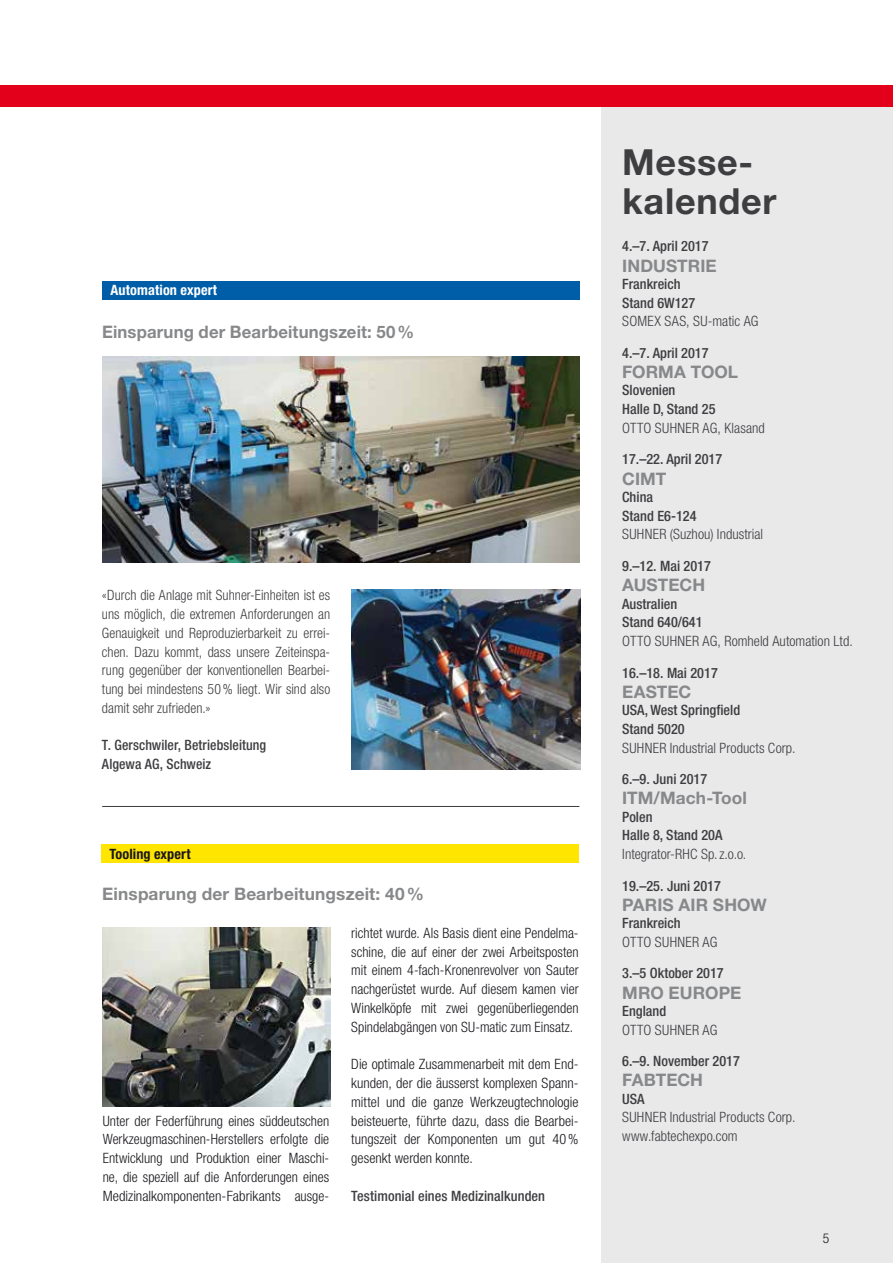
<style>
.page{position:relative;width:893px;height:1263px;background:#fff}
.page>*{position:absolute;margin:0;border:0;box-sizing:border-box;transform-origin:0 0}
.t1{font:700 36px/39px "Helvetica Neue LT Std";letter-spacing:.02em;color:#3e3d40}
.t2{font:700 17.25px "Helvetica Neue LT Std";letter-spacing:.005em;color:#87888a}
.t3{font:300 condensed 14.25px/18.8px "Helvetica Neue LT Std";color:#1a171c;text-align:justify}
.t4{font:300 condensed 14.25px/18.8px "Helvetica Neue LT Std";letter-spacing:.005em;color:#3e3d40;text-align:justify}
.t5{font:500 condensed 14.25px/18.8px "Helvetica Neue LT Std";color:#3e3d40}
.t6{font:300 condensed 14.25px "Helvetica Neue LT Std";letter-spacing:.025em;color:#3e3d40}
.t7{font:700 condensed 14.25px "Helvetica Neue LT Std";letter-spacing:.01em;color:#fff}
.t8{font:700 condensed 14.25px "Helvetica Neue LT Std";letter-spacing:.005em;color:#1a171c}
.t9{font:300 condensed 13.5px "Helvetica Neue LT Std";color:#1a171c}
</style>
<div class="page">
<div style="left:101px;top:844px;width:477px;height:19px;background:#ffe500"></div>
<img style="left:102px;top:927px;width:228px;height:180px">
<div style="left:102px;top:281px;width:478px;height:19px;background:#005ea8"></div>
<div style="left:601px;top:106px;width:292px;height:1157px;background:#e9e9ea"></div>
<img style="left:351px;top:590px;width:229px;height:179px">
<img style="left:102px;top:357px;width:478px;height:206px">
<hr style="left:102px;top:806px;width:477px;height:1px;background:#3e3d40">
<div style="left:0;top:85px;width:893px;height:21px;background:#e2001a"></div>
<p class="t7" style="left:111px;top:282px;width:108px">Automation expert</p>
<p class="t2" style="left:102px;top:321px;width:314px">Einsparung der Bearbeitungszeit: 50%</p>
<p class="t4" style="left:102px;top:586px;width:230px">«Durch die Anlage mit Suhner-Einheiten ist es uns möglich, die extremen Anforderungen an Genauigkeit und Reproduzierbarkeit zu errei&shy;chen. Dazu kommt, dass unsere Zeiteinspa&shy;rung gegenüber der konventionellen Bearbei&shy;tung bei mindestens 50% liegt. Wir sind also damit sehr zufrieden.»</p>
<p class="t5" style="left:102px;top:736px;width:166px">T. Gerschwiler, Betriebsleitung<br>Algewa AG, Schweiz</p>
<p class="t8" style="left:109px;top:845px;width:83px">Tooling expert</p>
<p class="t2" style="left:102px;top:884px;width:323px">Einsparung der Bearbeitungszeit: 40%</p>
<p class="t3" style="left:103px;top:1111px;width:228px">Unter der Federführung eines süddeutschen Werkzeugmaschinen-Herstellers erfolgte die Entwicklung und Produktion einer Maschi&shy;ne, die speziell auf die Anforderungen eines Medizinalkomponenten-Fabrikants ausge-</p>
<p class="t3" style="left:351px;top:923px;width:229px">richtet wurde. Als Basis dient eine Pendelma&shy;schine, die auf einer der zwei Arbeitsposten mit einem 4-fach-Kronenrevolver von Sauter nachgerüstet wurde. Auf diesem kamen vier Winkelköpfe mit zwei gegenüberliegenden Spindelabgängen von SU-matic zum Einsatz.</p>
<p class="t3" style="left:351px;top:1055px;width:229px">Die optimale Zusammenarbeit mit dem End&shy;kunden, der die äusserst komplexen Spann&shy;mittel und die ganze Werkzeugtechnologie beisteuerte, führte dazu, dass die Bearbei&shy;tungszeit der Komponenten um gut 40% gesenkt werden konnte.</p>
<p class="t5" style="left:351px;top:1186px;width:195px">Testimonial eines Medizinalkunden</p>
<h1 class="t1" style="left:622px;top:141px;width:156px">Messe&shy;kalender</h1>
<p class="t5" style="left:622px;top:237px;width:88px">4.–7. April 2017</p>
<p class="t2" style="left:622px;top:255px;width:96px">INDUSTRIE</p>
<p class="t5" style="left:622px;top:274px;width:75px">Frankreich<br>Stand 6W127</p>
<p class="t4" style="left:622px;top:312px;width:138px">SOMEX SAS, SU-matic AG</p>
<p class="t5" style="left:622px;top:343px;width:88px">4.–7. April 2017</p>
<p class="t2" style="left:622px;top:361px;width:117px">FORMA TOOL</p>
<p class="t5" style="left:622px;top:381px;width:95px">Slovenien<br>Halle D, Stand 25</p>
<p class="t4" style="left:622px;top:418px;width:144px">OTTO SUHNER AG, Klasand</p>
<p class="t5" style="left:622px;top:450px;width:102px">17.–22. April 2017</p>
<p class="t2" style="left:622px;top:468px;width:46px">CIMT</p>
<p class="t5" style="left:622px;top:487px;width:76px">China<br>Stand E6-124</p>
<p class="t4" style="left:622px;top:525px;width:143px">SUHNER (Suzhou) Industrial</p>
<p class="t5" style="left:622px;top:556px;width:90px">9.–12. Mai 2017</p>
<p class="t2" style="left:622px;top:574px;width:84px">AUSTECH</p>
<p class="t5" style="left:622px;top:594px;width:82px">Australien<br>Stand 640/641</p>
<p class="t4" style="left:622px;top:631px;width:232px">OTTO SUHNER AG, Romheld Automation Ltd.</p>
<p class="t5" style="left:622px;top:663px;width:97px">16.–18. Mai 2017</p>
<p class="t2" style="left:622px;top:681px;width:71px">EASTEC</p>
<p class="t5" style="left:622px;top:700px;width:119px">USA, West Springfield<br>Stand 5020</p>
<p class="t4" style="left:622px;top:738px;width:175px">SUHNER Industrial Products Corp.</p>
<p class="t5" style="left:622px;top:769px;width:87px">6.–9. Juni 2017</p>
<p class="t2" style="left:622px;top:787px;width:126px">ITM/Mach-Tool</p>
<p class="t5" style="left:622px;top:807px;width:102px">Polen<br>Halle 8, Stand 20A</p>
<p class="t4" style="left:622px;top:844px;width:126px">Integrator-RHC Sp.z.o.o.</p>
<p class="t5" style="left:622px;top:876px;width:100px">19.–25. Juni 2017</p>
<p class="t2" style="left:622px;top:894px;width:146px">PARIS AIR SHOW</p>
<p class="t5" style="left:622px;top:913px;width:60px">Frankreich</p>
<p class="t6" style="left:622px;top:933px;width:97px">OTTO SUHNER AG</p>
<p class="t5" style="left:622px;top:964px;width:103px">3.–5 Oktober 2017</p>
<p class="t2" style="left:622px;top:982px;width:120px">MRO EUROPE</p>
<p class="t5" style="left:622px;top:1001px;width:46px">England</p>
<p class="t6" style="left:622px;top:1021px;width:97px">OTTO SUHNER AG</p>
<p class="t5" style="left:622px;top:1051px;width:119px">6.–9. November 2017</p>
<p class="t2" style="left:622px;top:1069px;width:82px">FABTECH</p>
<p class="t5" style="left:622px;top:1089px;width:24px">USA</p>
<p class="t4" style="left:622px;top:1108px;width:175px">SUHNER Industrial Products Corp. www.fabtechexpo.com</p>
<p class="t9" style="left:823px;top:1230px;width:8px">5</p>
</div>
